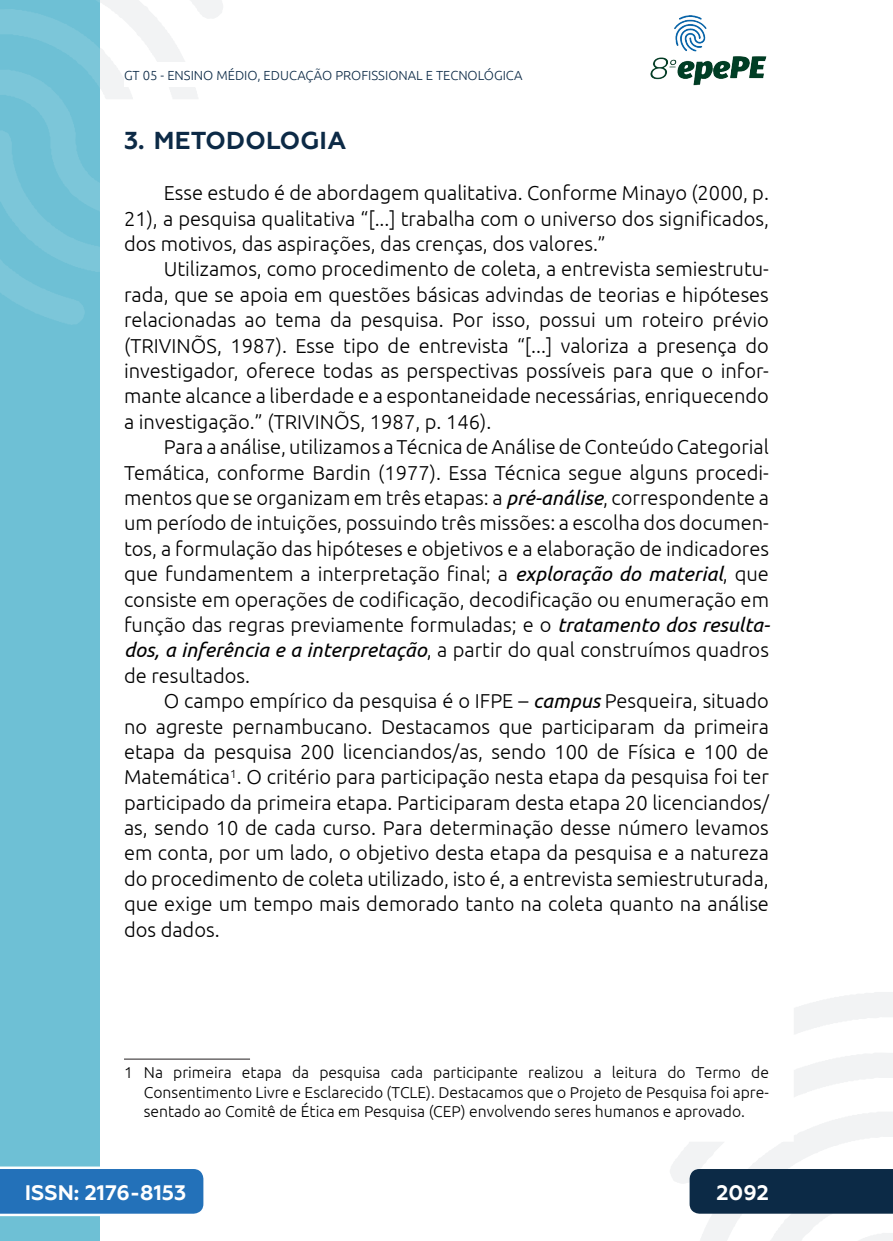
<style>
.page{position:relative;width:893px;height:1241px;background:#fff}
.page>*{position:absolute;margin:0;border:0;box-sizing:border-box;transform-origin:0 0}
._3_SUBTÍTULO{font:700 24.5px "Geometria";letter-spacing:.01em;color:#0c2a46}
.t1{font:700 21px "Geometria";color:#fff}
._5_CORPO{font:300 20.12px/25.4px "Ubuntu";color:#000;text-align:justify}
._12_RODAPE{font:300 15.75px/19.2px "Ubuntu";color:#000;text-align:justify}
.t2{font:300 13.12px "Ubuntu";color:#0c2a46}
.s1{font-weight:400;font-style:italic}
</style>
<div class="page">
<svg style="left:670px;top:992px;width:223px;height:248px"></svg>
<svg style="left:99px;top:0;width:124px;height:324px"></svg>
<img style="left:650px;top:15px;width:117px;height:71px">
<div style="left:0;top:0;width:99px;height:1240px;background:#6ec0d5"></div>
<svg style="left:0;top:0;width:99px;height:325px"></svg>
<svg style="left:0;top:1166px;width:203px;height:49px;background:#367dbf"></svg>
<div style="left:690px;top:1168px;width:203px;height:45px;background:#0c2a46"></div>
<div style="left:124px;top:62px;width:516px;height:25px;background:#fff"></div>
<hr style="left:124px;top:1058px;width:126px;height:1px;background:#231f20">
<p class="t2" style="left:124px;top:67px;width:400px">GT 05 - ENSINO MÉDIO, EDUCAÇÃO PROFISSIONAL E TECNOLÓGICA</p>
<p class="_3_SUBTÍTULO" style="left:124px;top:126px;width:224px">3. METODOLOGIA</p>
<p class="_5_CORPO" style="left:124px;top:180px;width:646px;text-indent:40px">Esse estudo é de abordagem qualitativa. Conforme Minayo (2000, p.<br>21), a pesquisa qualitativa “[...] trabalha com o universo dos significados, dos motivos, das aspirações, das crenças, dos valores.”</p>
<p class="_5_CORPO" style="left:124px;top:256px;width:646px;text-indent:40px">Utilizamos, como procedimento de coleta, a entrevista semiestrutu&shy;rada, que se apoia em questões básicas advindas de teorias e hipóteses relacionadas ao tema da pesquisa. Por isso, possui um roteiro prévio (TRIVINÕS, 1987). Esse tipo de entrevista “[...] valoriza a presença do investigador, oferece todas as perspectivas possíveis para que o infor&shy;mante alcance a liberdade e a espontaneidade necessárias, enriquecendo a investigação.” (TRIVINÕS, 1987, p. 146).</p>
<p class="_5_CORPO" style="left:124px;top:434px;width:648px;text-indent:40px">Para a análise, utilizamos a Técnica de Análise de Conteúdo Categorial Temática, conforme Bardin (1977). Essa Técnica segue alguns procedi&shy;mentos que se organizam em três etapas: a <span class="s1">pré-análise</span>, correspondente a um período de intuições, possuindo três missões: a escolha dos documen&shy;tos, a formulação das hipóteses e objetivos e a elaboração de indicadores que fundamentem a interpretação final; a <span class="s1">exploração do material</span>, que consiste em operações de codificação, decodificação ou enumeração em função das regras previamente formuladas; e o <span class="s1">tratamento dos resulta&shy;dos, a inferência e a interpretação</span>, a partir do qual construímos quadros de resultados.</p>
<p class="_5_CORPO" style="left:124px;top:687px;width:646px;text-indent:40px">O campo empírico da pesquisa é o IFPE – <span class="s1">campus</span> Pesqueira, situado no agreste pernambucano. Destacamos que participaram da primeira etapa da pesquisa 200 licenciandos/as, sendo 100 de Física e 100 de Matemática<sup>1</sup>. O critério para participação nesta etapa da pesquisa foi ter participado da primeira etapa. Participaram desta etapa 20 licenciandos/ as, sendo 10 de cada curso. Para determinação desse número levamos em conta, por um lado, o objetivo desta etapa da pesquisa e a natureza do procedimento de coleta utilizado, isto é, a entrevista semiestruturada, que exige um tempo mais demorado tanto na coleta quanto na análise dos dados.</p>
<p class="_12_RODAPE" style="left:144px;top:1062px;width:627px;text-indent:-20px">1 Na primeira etapa da pesquisa cada participante realizou a leitura do Termo de Consentimento Livre e Esclarecido (TCLE). Destacamos que o Projeto de Pesquisa foi apre&shy;sentado ao Comitê de Ética em Pesquisa (CEP) envolvendo seres humanos e aprovado.</p>
<p class="t1" style="left:25px;top:1179px;width:163px">ISSN: 2176-8153</p>
<p class="t1" style="left:716px;top:1179px;width:54px">2092</p>
</div>
